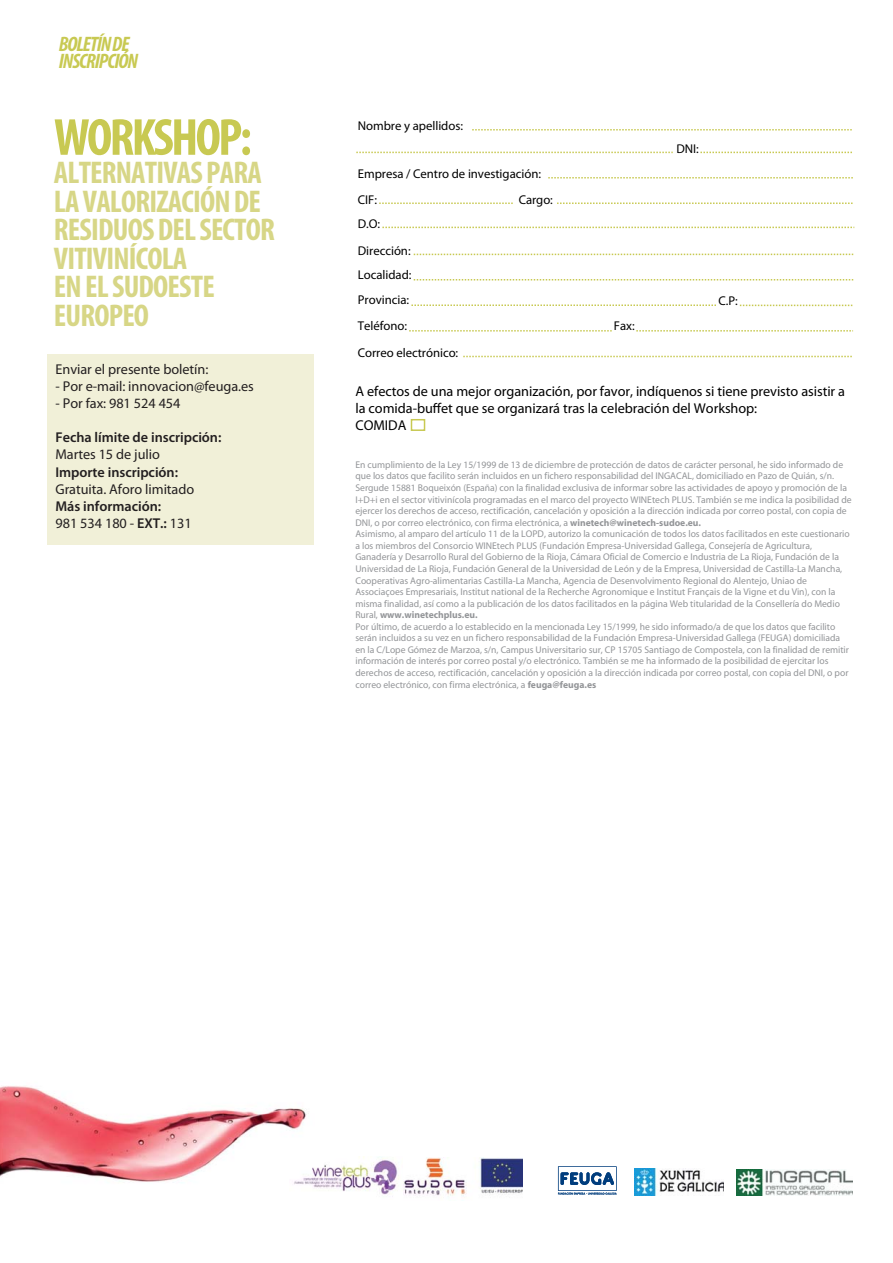
<style>
.page{position:relative;width:893px;height:1263px;background:#fff}
.page>*{position:absolute;margin:0;border:0;box-sizing:border-box;transform-origin:0 0}
.t1{font:700 condensed 52.5px "Myriad Pro";letter-spacing:-.05em;color:#c8c952}
.t2{font:700 condensed 31.5px/28.5px "Myriad Pro";letter-spacing:-.025em;color:#d7d686}
.t3{font:italic 700 condensed 21px/16.5px "Myriad Pro";letter-spacing:-.05em;color:#c8c952}
.t4{font:14.25px/17.1px "Myriad Pro";letter-spacing:-.005em;color:#000}
.t5{font:14.25px "Myriad Pro";letter-spacing:-.005em;color:#231f20}
.t6{font:600 14.25px/17.1px "Myriad Pro";letter-spacing:-.005em;color:#231f20}
.t7{font:12.75px/25.5px "Myriad Pro";letter-spacing:-.005em;color:#000}
.t8{font:9.75px/11.6px "Myriad";color:#939598}
.s1{font-weight:400}
.s2{font-weight:700}
</style>
<div class="page">
<svg style="left:472px;top:129px;width:380px;height:2px"></svg>
<svg style="left:548px;top:177px;width:305px;height:2px"></svg>
<svg style="left:379px;top:203px;width:134px;height:1px"></svg>
<svg style="left:557px;top:203px;width:296px;height:1px"></svg>
<svg style="left:382px;top:227px;width:472px;height:1px"></svg>
<svg style="left:414px;top:254px;width:440px;height:1px"></svg>
<svg style="left:414px;top:279px;width:439px;height:2px"></svg>
<svg style="left:411px;top:305px;width:305px;height:1px"></svg>
<svg style="left:463px;top:356px;width:389px;height:1px"></svg>
<svg style="left:409px;top:330px;width:203px;height:2px"></svg>
<svg style="left:636px;top:330px;width:217px;height:2px"></svg>
<svg style="left:740px;top:305px;width:113px;height:1px"></svg>
<svg style="left:356px;top:152px;width:317px;height:1px"></svg>
<svg style="left:700px;top:152px;width:152px;height:1px"></svg>
<div style="left:47px;top:354px;width:266px;height:191px;background:#f1f0d8"></div>
<svg style="left:558px;top:1166px;width:58px;height:29px"></svg>
<img style="left:0;top:1086px;width:307px;height:97px">
<img style="left:736px;top:1170px;width:116px;height:26px">
<img style="left:635px;top:1168px;width:89px;height:28px">
<img style="left:403px;top:1158px;width:119px;height:38px">
<img style="left:289px;top:1157px;width:110px;height:40px">
<div style="left:411px;top:419px;width:14px;height:12px;border:2px solid #c8c952"></div>
<h3 class="t3" style="left:59px;top:36px;width:81px">BOLETÍN DE<br>INSCRIPCIÓN</h3>
<h1 class="t1" style="left:54px;top:106px;width:199px">WORKSHOP:</h1>
<h2 class="t2" style="left:54px;top:158px;width:222px">ALTERNATIVAS PARA<br>LA VALORIZACIÓN DE<br>RESIDUOS DEL SECTOR<br>VITIVINÍCOLA<br>EN EL SUDOESTE<br>EUROPEO</h2>
<h3 class="t5" style="left:55px;top:364px;width:154px">Enviar el presente boletín:</h3>
<h3 class="t5" style="left:55px;top:381px;width:200px">- Por e-mail: innovacion@feuga.es</h3>
<h3 class="t5" style="left:55px;top:398px;width:127px">- Por fax: 981 524 454</h3>
<h3 class="t6" style="left:55px;top:429px;width:167px">Fecha límite de inscripción:</h3>
<h3 class="t5" style="left:55px;top:449px;width:106px">Martes 15 de julio</h3>
<h3 class="t6" style="left:55px;top:463px;width:124px">Importe inscripción:</h3>
<h3 class="t5" style="left:55px;top:483px;width:140px">Gratuita. Aforo limitado</h3>
<h3 class="t6" style="left:55px;top:497px;width:138px">Más información:<br><span class="s1">981 534 180 -</span> EXT.: <span class="s1">131</span></h3>
<h3 class="t7" style="left:358px;top:114px;width:107px">Nombre y apellidos:</h3>
<h3 class="t7" style="left:358px;top:162px;width:185px">Empresa / Centro de investigación:<br>CIF:</h3>
<h3 class="t7" style="left:358px;top:211px;width:54px;line-height:27px">D.O:<br>Dirección:</h3>
<h3 class="t7" style="left:358px;top:262px;width:55px">Localidad:<br>Provincia:<br>Teléfono:</h3>
<h3 class="t7" style="left:358px;top:340px;width:102px">Correo electrónico:</h3>
<h3 class="t7" style="left:519px;top:187px;width:36px">Cargo:</h3>
<h3 class="t7" style="left:676px;top:137px;width:24px">DNI:</h3>
<h3 class="t7" style="left:614px;top:314px;width:22px">Fax:</h3>
<h3 class="t7" style="left:718px;top:289px;width:21px">C.P:</h3>
<h3 class="t4" style="left:355px;top:383px;width:491px">A efectos de una mejor organización, por favor, indíquenos si tiene previsto asistir a la comida-buffet que se organizará tras la celebración del Workshop:<br>COMIDA</h3>
<p class="t8" style="left:355px;top:460px;width:498px">En cumplimiento de la Ley 15/1999 de 13 de diciembre de protección de datos de carácter personal, he sido informado de que los datos que facilito serán incluidos en un fichero responsabilidad del INGACAL, domiciliado en Pazo de Quián, s/n.<br>Sergude 15881 Boqueixón (España) con la finalidad exclusiva de informar sobre las actividades de apoyo y promoción de la I+D+i en el sector vitivinícola programadas en el marco del proyecto WINEtech PLUS. También se me indica la posibilidad de ejercer los derechos de acceso, rectificación, cancelación y oposición a la dirección indicada por correo postal, con copia de DNI, o por correo electrónico, con firma electrónica, a <span class="s2">winetech@winetech-sudoe.eu.<br></span>Asimismo, al amparo del artículo 11 de la LOPD, autorizo la comunicación de todos los datos facilitados en este cuestionario a los miembros del Consorcio WINEtech PLUS (Fundación Empresa-Universidad Gallega, Consejería de Agricultura, Ganadería y Desarrollo Rural del Gobierno de la Rioja, Cámara Oficial de Comercio e Industria de La Rioja, Fundación de la Universidad de La Rioja, Fundación General de la Universidad de León y de la Empresa, Universidad de Castilla-La Mancha, Cooperativas Agro-alimentarias Castilla-La Mancha, Agencia de Desenvolvimento Regional do Alentejo, Uniao de Associaçoes Empresariais, Institut national de la Recherche Agronomique e Institut Français de la Vigne et du Vin), con la misma finalidad, así como a la publicación de los datos facilitados en la página Web titularidad de la Consellería do Medio Rural, <span class="s2">www.winetechplus.eu.<br></span>Por último, de acuerdo a lo establecido en la mencionada Ley 15/1999, he sido informado/a de que los datos que facilito serán incluidos a su vez en un fichero responsabilidad de la Fundación Empresa-Universidad Gallega (FEUGA) domiciliada en la C/Lope Gómez de Marzoa, s/n, Campus Universitario sur, CP 15705 Santiago de Compostela, con la finalidad de remitir información de interés por correo postal y/o electrónico. También se me ha informado de la posibilidad de ejercitar los derechos de acceso, rectificación, cancelación y oposición a la dirección indicada por correo postal, con copia del DNI, o por correo electrónico, con firma electrónica, a <span class="s2">feuga@feuga.es</span></p>
</div>
